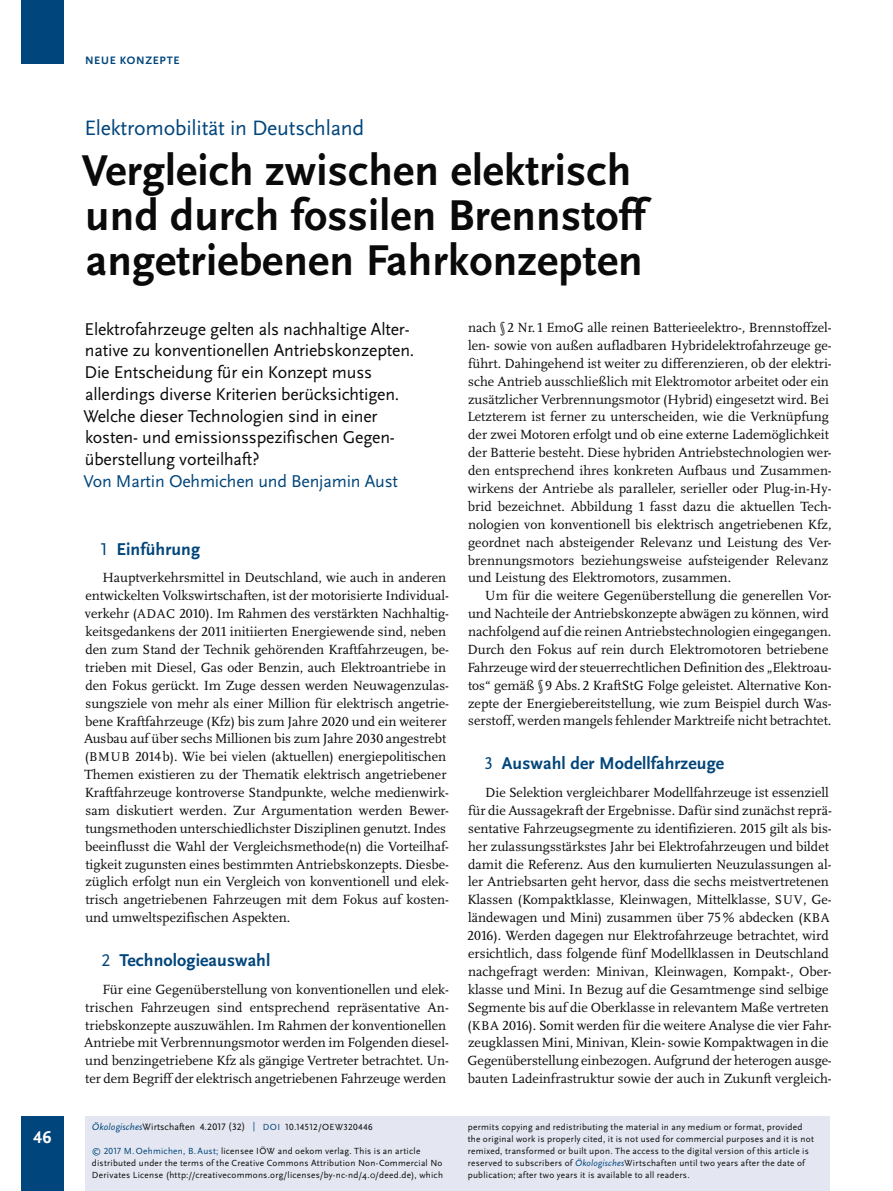
<style>
.page{position:relative;width:893px;height:1191px;background:#fff}
.page>*{position:absolute;margin:0;border:0;box-sizing:border-box;transform-origin:0 0}
.t1{font:700 45px/45px "Scala Sans Pro";letter-spacing:.005em;color:#0a0a0a}
.t2{font:21.75px "Scala Sans Pro";letter-spacing:-.01em;color:#00457b}
.t3{font:17.85px/21.8px "Scala Sans Pro";letter-spacing:-.01em;color:#0a0a0a}
.t4{font:700 17.85px "Scala Sans Pro";letter-spacing:.005em;color:#00457b}
.t5{font:17.85px "Scala Sans Pro";letter-spacing:-.01em;color:#00457b}
.t6{font:700 17.85px "Scala Sans Pro";color:#fff}
.t7{font:13.8px/17.9px "Scala Pro";color:#0a0a0a}
.t8{font:700 11.25px "Scala Sans Pro";letter-spacing:.065em;color:#00457b}
.t9{font:10.05px "Scala Sans Pro";letter-spacing:.04em;color:#0a0a0a}
.t10{font:9.75px "Scala Sans Pro";letter-spacing:.01em;color:#0a0a0a}
.t11{font:9.3px/12px "Scala Sans Pro";letter-spacing:.025em;color:#0a0a0a}
.s1{font-weight:400}
.s2{font-size:13.2px}
.s3{font-style:italic;color:#00457b}
.s4{color:#00457b}
.s5{font-size:9.3px;color:#00457b}
.s6{font-size:9.3px}
</style>
<div class="page">
<div style="left:21px;top:1116px;width:43px;height:74px;background:#00457b"></div>
<div style="left:21px;top:0;width:43px;height:64px;background:#00457b"></div>
<div style="left:85px;top:1116px;width:744px;height:74px;background:#e4e6f1"></div>
<p class="t6" style="left:34px;top:1130px;width:19px">46</p>
<p class="t8" style="left:85px;top:56px;width:96px">NEUE KONZEPTE</p>
<h2 class="t2" style="left:84px;top:120px;width:281px">Elektromobilität in Deutschland</h2>
<h1 class="t1" style="left:82px;top:151px;width:565px">Vergleich zwischen elektrisch und durch fossilen Brennstoff angetriebenen Fahrkonzepten</h1>
<p class="t3" style="left:84px;top:319px;width:332px">Elektrofahrzeuge gelten als nachhaltige Alter&shy;native zu konventionellen Antriebskonzepten.<br>Die Entscheidung für ein Konzept muss<br>aller dings diverse Kriterien berücksichtigen.<br>Welche dieser Technologien sind in einer kosten- und emissionsspezifischen Gegen&shy;überstellung vorteilhaft?</p>
<p class="t5" style="left:84px;top:474px;width:316px">Von Martin Oehmichen und Benjamin Aust</p>
<p class="t7" style="left:467px;top:319px;width:366px">nach § 2 Nr. 1 EmoG alle reinen Batterieelektro-, Brennstoffzel&shy;len- sowie von außen aufladbaren Hybridelektrofahrzeuge ge&shy;führt. Dahingehend ist weiter zu differenzieren, ob der elektri&shy;sche Antrieb ausschließlich mit Elektromotor arbeitet oder ein zusätzlicher Verbrennungsmotor (Hybrid) eingesetzt wird. Bei Letzterem ist ferner zu unterscheiden, wie die Verknüpfung der zwei Motoren erfolgt und ob eine externe Lademöglichkeit der Batterie besteht. Diese hybriden Antriebstechnologien wer&shy;den entsprechend ihres konkreten Aufbaus und Zusammen&shy;wirkens der Antriebe als paralleler, serieller oder Plug-in-Hy&shy;brid bezeichnet. Abbildung 1 fasst dazu die aktuellen Tech&shy;nologien von konventionell bis elektrisch angetriebenen Kfz, geordnet nach absteigender Relevanz und Leistung des Ver&shy;brennungsmotors beziehungsweise aufsteigender Relevanz und Leistung des Elektromotors, zusammen.</p>
<p class="t7" style="left:467px;top:588px;width:366px;text-indent:18px">Um für die weitere Gegenüberstellung die generellen Vor&shy;und Nachteile der Antriebskonzepte abwägen zu können, wird nachfolgend auf die reinen Antriebstechnologien eingegangen.<br>Durch den Fokus auf rein durch Elektromotoren betriebene Fahrzeuge wird der steuerrechtlichen Definition des „Elektroau&shy;tos“ gemäß § 9 Abs. 2 KraftStG Folge geleistet. Alternative Kon&shy;zepte der Energiebereitstellung, wie zum Beispiel durch Was&shy;serstoff, werden mangels fehlender Marktreife nicht betrachtet.</p>
<p class="t4" style="left:484px;top:756px;width:241px"><span class="s1">3</span> Auswahl der Modellfahrzeuge</p>
<p class="t7" style="left:467px;top:784px;width:366px;text-indent:18px">Die Selektion vergleichbarer Modellfahrzeuge ist essenziell für die Aussagekraft der Ergebnisse. Dafür sind zunächst reprä&shy;sentative Fahrzeugsegmente zu identifizieren. 2015 gilt als bis&shy;her zulassungsstärkstes Jahr bei Elektrofahrzeugen und bildet damit die Referenz. Aus den kumulierten Neuzulassungen al&shy;ler Antriebsarten geht hervor, dass die sechs meistvertretenen Klassen (Kompaktklasse, Kleinwagen, Mittelklasse, <span class="s2">SUV</span>, Ge&shy;ländewagen und Mini) zusammen über 75 % abdecken (<span class="s2">KBA </span>2016). Werden dagegen nur Elektrofahrzeuge betrachtet, wird ersichtlich, dass folgende fünf Modellklassen in Deutschland nachgefragt werden: Minivan, Kleinwagen, Kompakt-, Ober&shy;klasse und Mini. In Bezug auf die Gesamtmenge sind selbige Segmente bis auf die Oberklasse in relevantem Maße vertreten (<span class="s2">KBA</span> 2016). Somit werden für die weitere Analyse die vier Fahr&shy;zeugklassen Mini, Minivan, Klein- sowie Kompaktwagen in die Gegenüberstellung einbezogen. Aufgrund der heterogen ausge&shy;bauten Ladeinfrastruktur sowie der auch in Zukunft vergleich-</p>
<p class="t4" style="left:101px;top:542px;width:101px"><span class="s1">1</span> Einführung</p>
<p class="t7" style="left:84px;top:570px;width:366px;text-indent:18px">Hauptverkehrsmittel in Deutschland, wie auch in anderen entwickelten Volkswirtschaften, ist der motorisierte Individual&shy;verkehr (<span class="s2">ADAC</span> 2010). Im Rahmen des verstärkten Nachhaltig&shy;keitsgedankens der 2011 initiierten Energiewende sind, neben den zum Stand der Technik gehörenden Kraftfahrzeugen, be&shy;trieben mit Diesel, Gas oder Benzin, auch Elektroantriebe in den Fokus gerückt. Im Zuge dessen werden Neuwagenzulas&shy;sungsziele von mehr als einer Million für elektrisch angetrie&shy;bene Kraftfahrzeuge (Kfz) bis zum Jahre 2020 und ein weiterer Ausbau auf über sechs Millionen bis zum Jahre 2030 angestrebt (<span class="s2">BMUB</span> 2014 b). Wie bei vielen (aktuellen) energiepolitischen Themen existieren zu der Thematik elektrisch angetriebener Kraftfahrzeuge kontroverse Standpunkte, welche medienwirk&shy;sam diskutiert werden. Zur Argumentation werden Bewer&shy;tungsmethoden unterschiedlichster Disziplinen genutzt. Indes beeinflusst die Wahl der Vergleichsmethode(n) die Vorteilhaf&shy;tigkeit zugunsten eines bestimmten Antriebskonzepts. Diesbe&shy;züglich erfolgt nun ein Vergleich von konventionell und elek&shy;trisch angetriebenen Fahrzeugen mit dem Fokus auf kosten&shy;und umweltspezifischen Aspekten.</p>
<p class="t4" style="left:102px;top:953px;width:170px"><span class="s1">2</span> Technologieauswahl</p>
<p class="t7" style="left:84px;top:981px;width:366px;text-indent:18px">Für eine Gegenüberstellung von konventionellen und elek&shy;trischen Fahrzeugen sind entsprechend repräsentative An&shy;triebskonzepte auszuwählen. Im Rahmen der konventionellen Antriebe mit Verbrennungsmotor werden im Folgenden diesel&shy;und benzingetriebene Kfz als gängige Vertreter betrachtet. Un&shy;ter dem Begriff der elektrisch angetriebenen Fahrzeuge werden</p>
<p class="t10" style="left:92px;top:1123px;width:282px"><span class="s3">Ökologisches</span>Wirtschaften 4.2017 (32) <span class="s4">|</span> <span class="s5">DOI</span> <span class="s6">10.14512/OEW320446</span></p>
<p class="t11" style="left:92px;top:1145px;width:353px"><span class="s4">© 2017 M. Oehmichen, B. Aust;</span> licensee IÖW and oekom verlag. This is an article distributed under the terms of the Creative Commons Attribution Non-Commercial No<br>Derivates License (http://creativecommons.org/licenses/by-nc-nd/4.0/deed.de), which</p>
<p class="t11" style="left:468px;top:1121px;width:348px">permits copying and redistributing the material in any medium or format, provided the original work is properly cited, it is not used for commercial purposes and it is not remixed, transformed or built upon. The access to the digital version of this article is reserved to subscribers of <span class="s3">Ökologisches</span>Wirtschaften until two years after the date of publication; after two years it is available to all readers.</p>
<p class="t9" style="left:711px;top:1135px;width:120px"><span class="s4">DOI</span> 10.14512/OEW320446</p>
</div>
